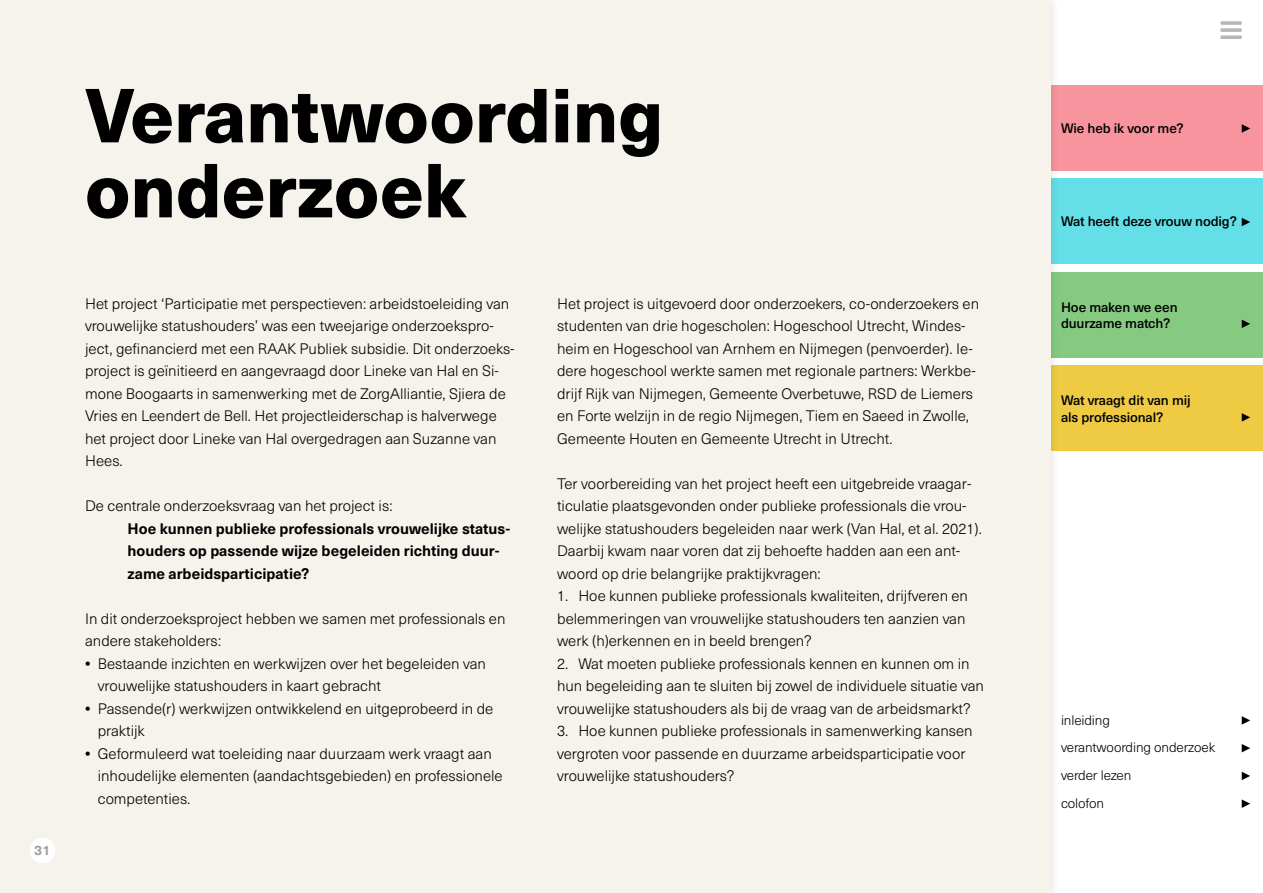
<style>
.page{position:relative;width:1263px;height:893px;background:#fff}
.page>*{position:absolute;margin:0;border:0;box-sizing:border-box;transform-origin:0 0}
.t1{font:800 75px/75px "Neue Haas Unica Pro";color:#000}
.t2{font:300 15px/22.5px "Neue Haas Unica Pro";color:#000}
.t3{font:700 15px/22.5px "Neue Haas Unica Pro";color:#000}
.t4{font:500 13.5px/16.5px "Neue Haas Unica Pro";letter-spacing:-.01em;color:#000}
.t5{font:300 13.5px/27.8px "Neue Haas Unica Pro";letter-spacing:-.01em;color:#000}
.t6{font:700 13.5px "Neue Haas Unica Pro";color:#9d9e9e}
.s1{font-weight:700}
</style>
<div class="page">
<div style="left:1050px;top:85px;width:213px;height:85px;background:#f7949d"></div>
<svg style="left:1242px;top:124px;width:8px;height:9px"></svg>
<div style="left:1050px;top:272px;width:213px;height:85px;background:#86ca82"></div>
<svg style="left:1242px;top:320px;width:8px;height:8px"></svg>
<div style="left:1050px;top:179px;width:213px;height:85px;background:#64dfe7"></div>
<svg style="left:1242px;top:218px;width:8px;height:8px"></svg>
<div style="left:1050px;top:366px;width:213px;height:85px;background:#eecb43"></div>
<svg style="left:1242px;top:413px;width:8px;height:9px"></svg>
<div style="left:0;top:0;width:1050px;height:893px;background:#f6f3ed"></div>
<svg style="left:1220px;top:35px;width:22px;height:4px"></svg>
<svg style="left:1220px;top:28px;width:22px;height:4px"></svg>
<svg style="left:1220px;top:21px;width:22px;height:4px"></svg>
<svg style="left:1242px;top:716px;width:8px;height:9px"></svg>
<svg style="left:1242px;top:744px;width:8px;height:8px"></svg>
<svg style="left:1242px;top:772px;width:8px;height:8px"></svg>
<svg style="left:1242px;top:799px;width:8px;height:9px"></svg>
<div style="left:30px;top:838px;width:25px;height:25px;background:#fff;border-radius:50%"></div>
<p class="t6" style="left:34px;top:842px;width:18px">31</p>
<h1 class="t1" style="left:85px;top:79px;width:580px">Verantwoording onderzoek</h1>
<p class="t2" style="left:85px;top:293px;width:431px">Het project ‘Participatie met perspectieven: arbeidstoeleiding van vrouwelijke statushouders’ was een tweejarige onderzoekspro&shy;ject, gefinancierd met een RAAK Publiek subsidie. Dit onderzoeks&shy;project is geïnitieerd en aangevraagd door Lineke van Hal en Si&shy;mone Boogaarts in samenwerking met de ZorgAlliantie, Sjiera de Vries en Leendert de Bell. Het projectleiderschap is halverwege het project door Lineke van Hal overgedragen aan Suzanne van Hees.</p>
<p class="t2" style="left:85px;top:495px;width:309px">De centrale onderzoeksvraag van het project is:</p>
<p class="t3" style="left:128px;top:517px;width:384px">Hoe kunnen publieke professionals vrouwelijke status&shy;houders op passende wijze begeleiden richting duur&shy;zame arbeidsparticipatie?</p>
<p class="t2" style="left:85px;top:608px;width:422px">In dit onderzoeksproject hebben we samen met professionals en andere stakeholders:</p>
<p class="t2" style="left:98px;top:653px;width:390px;text-indent:-13px"><span class="s1">•</span> Bestaande inzichten en werkwijzen over het begeleiden van vrouwelijke statushouders in kaart gebracht</p>
<p class="t2" style="left:98px;top:698px;width:397px;text-indent:-13px"><span class="s1">•</span> Passende(r) werkwijzen ontwikkelend en uitgeprobeerd in de praktijk</p>
<p class="t2" style="left:98px;top:743px;width:406px;text-indent:-13px"><span class="s1">•</span> Geformuleerd wat toeleiding naar duurzaam werk vraagt aan inhoudelijke elementen (aandachtsgebieden) en professionele competenties.</p>
<p class="t2" style="left:557px;top:293px;width:424px">Het project is uitgevoerd door onderzoekers, co-onderzoekers en studenten van drie hogescholen: Hogeschool Utrecht, Windes&shy;heim en Hogeschool van Arnhem en Nijmegen (penvoerder). Ie&shy;dere hogeschool werkte samen met regionale partners: Werkbe&shy;drijf Rijk van Nijmegen, Gemeente Overbetuwe, RSD de Liemers en Forte welzijn in de regio Nijmegen, Tiem en Saeed in Zwolle, Gemeente Houten en Gemeente Utrecht in Utrecht.</p>
<p class="t2" style="left:557px;top:473px;width:426px">Ter voorbereiding van het project heeft een uitgebreide vraagar&shy;ticulatie plaatsgevonden onder publieke professionals die vrou&shy;welijke statushouders begeleiden naar werk (Van Hal, et al. 2021).<br>Daarbij kwam naar voren dat zij behoefte hadden aan een ant&shy;woord op drie belangrijke praktijkvragen:</p>
<p class="t2" style="left:557px;top:585px;width:412px">1. Hoe kunnen publieke professionals kwaliteiten, drijfveren en belemmeringen van vrouwelijke statushouders ten aanzien van werk (h)erkennen en in beeld brengen?</p>
<p class="t2" style="left:557px;top:653px;width:428px">2. Wat moeten publieke professionals kennen en kunnen om in hun begeleiding aan te sluiten bij zowel de individuele situatie van vrouwelijke statushouders als bij de vraag van de arbeidsmarkt?</p>
<p class="t2" style="left:557px;top:720px;width:417px">3. Hoe kunnen publieke professionals in samenwerking kansen vergroten voor passende en duurzame arbeidsparticipatie voor vrouwelijke statushouders?</p>
<p class="t4" style="left:1061px;top:120px;width:124px">Wie heb ik voor me?</p>
<p class="t4" style="left:1061px;top:213px;width:177px">Wat heeft deze vrouw nodig?</p>
<p class="t4" style="left:1061px;top:299px;width:118px">Hoe maken we een duurzame match?</p>
<p class="t4" style="left:1061px;top:392px;width:131px">Wat vraagt dit van mij als professional?</p>
<p class="t5" style="left:1061px;top:706px;width:156px">inleiding<br>verantwoording onderzoek verder lezen<br>colofon</p>
</div>
